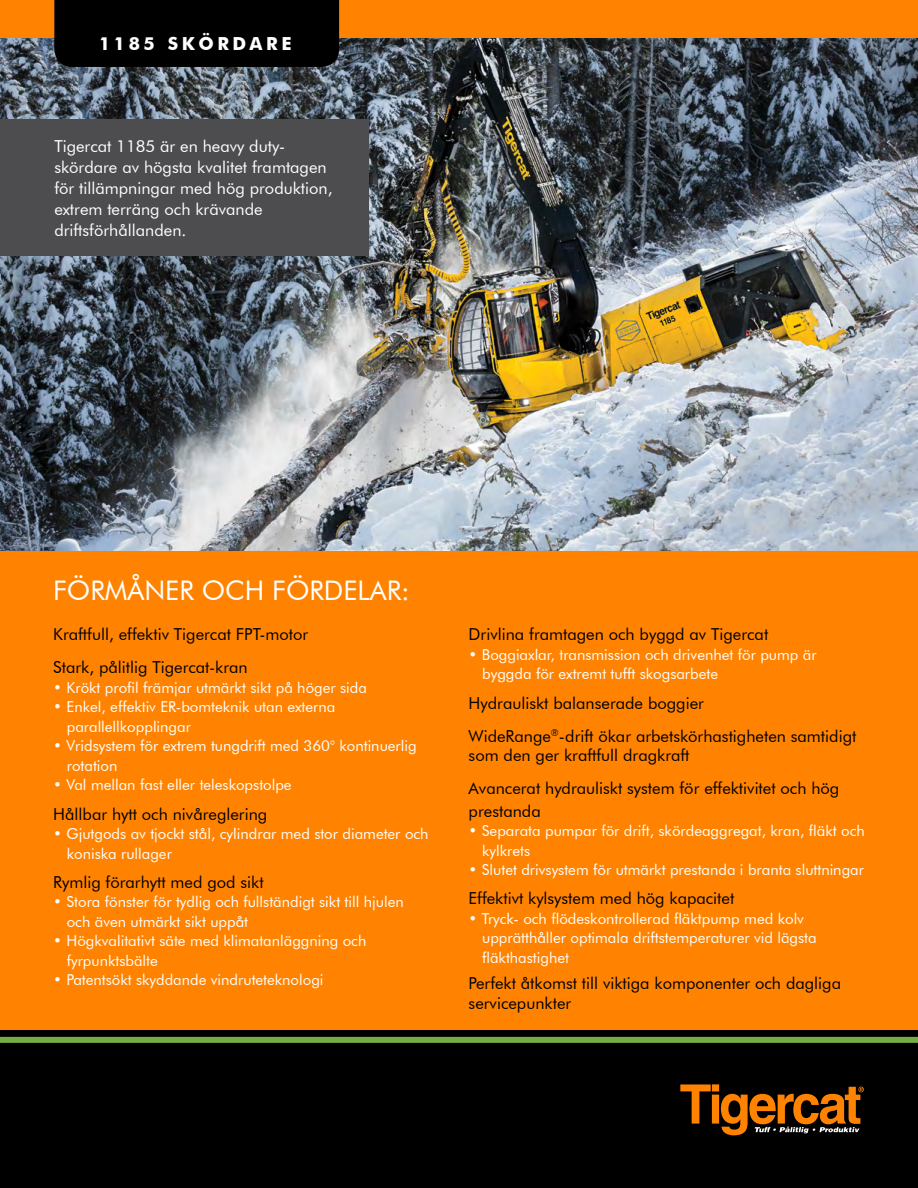
<style>
.page{position:relative;width:918px;height:1188px;background:#fff}
.page>*{position:absolute;margin:0;border:0;box-sizing:border-box;transform-origin:0 0}
.t1{font:27px "Futura BT";color:#fff}
.t2{font:700 18px "Futura BT";letter-spacing:.2em;color:#fff}
.t3{font:16.5px/33px "Futura BT";color:#000}
.t4{font:16.5px/21px "Futura BT";color:#fff}
.t5{font:15px/19.5px "Futura BT";color:#fff}
</style>
<div class="page">
<img style="left:0;top:38px;width:918px;height:513px">
<div style="left:0;top:551px;width:918px;height:479px;background:#ff8300"></div>
<div style="left:0;top:1030px;width:918px;height:158px;background:#000"></div>
<div style="left:0;top:120px;width:368px;height:136px;background:#4d4d4f"></div>
<div style="left:0;top:0;width:918px;height:38px;background:#ff8300"></div>
<div style="left:54px;top:0;width:285px;height:67px;background:#000"></div>
<div style="left:0;top:1037px;width:918px;height:6px;background:#74ad43"></div>
<svg style="left:680px;top:1084px;width:184px;height:51px"></svg>
<p class="t2" style="left:99px;top:33px;width:194px">1185 SKÖRDARE</p>
<p class="t4" style="left:54px;top:136px;width:280px">Tigercat 1185 är en heavy duty&shy;skördare av högsta kvalitet framtagen för tillämpningar med hög produktion, extrem terräng och krävande driftsförhållanden.</p>
<h1 class="t1" style="left:53px;top:574px;width:358px">FÖRMÅNER OCH FÖRDELAR:</h1>
<p class="t3" style="left:53px;top:618px;width:257px">Kraftfull, effektiv Tigercat FPT-motor<br>Stark, pålitlig Tigercat-kran</p>
<p class="t5" style="left:53px;top:678px;width:315px">• Krökt profil främjar utmärkt sikt på höger sida</p>
<p class="t5" style="left:67px;top:697px;width:270px;text-indent:-14px">• Enkel, effektiv ER-bomteknik utan externa parallellkopplingar</p>
<p class="t5" style="left:67px;top:736px;width:351px;text-indent:-14px">• Vridsystem för extrem tungdrift med 360° kontinuerlig rotation</p>
<p class="t5" style="left:53px;top:775px;width:240px">• Val mellan fast eller teleskopstolpe</p>
<p class="t3" style="left:53px;top:797px;width:216px">Hållbar hytt och nivåreglering</p>
<p class="t5" style="left:67px;top:824px;width:363px;text-indent:-14px">• Gjutgods av tjockt stål, cylindrar med stor diameter och koniska rullager</p>
<p class="t3" style="left:53px;top:865px;width:212px">Rymlig förarhytt med god sikt</p>
<p class="t5" style="left:67px;top:892px;width:338px;text-indent:-14px">• Stora fönster för tydlig och fullständigt sikt till hjulen och även utmärkt sikt uppåt</p>
<p class="t5" style="left:67px;top:931px;width:301px;text-indent:-14px">• Högkvalitativt säte med klimatanläggning och fyrpunktsbälte</p>
<p class="t5" style="left:53px;top:970px;width:272px">• Patentsökt skyddande vindruteteknologi</p>
<p class="t3" style="left:469px;top:618px;width:301px">Drivlina framtagen och byggd av Tigercat</p>
<p class="t5" style="left:482px;top:645px;width:336px;text-indent:-14px">• Boggiaxlar, transmission och drivenhet för pump är byggda för extremt tufft skogsarbete</p>
<p class="t3" style="left:469px;top:686px;width:389px">Hydrauliskt balanserade boggier<br>WideRange<sup>®</sup>-drift ökar arbetskörhastigheten samtidigt</p>
<p class="t3" style="left:469px;top:739px;width:372px">som den ger kraftfull dragkraft<br>Avancerat hydrauliskt system för effektivitet och hög</p>
<p class="t3" style="left:469px;top:794px;width:74px">prestanda</p>
<p class="t5" style="left:482px;top:821px;width:384px;text-indent:-14px">• Separata pumpar för drift, skördeaggregat, kran, fläkt och kylkrets</p>
<p class="t5" style="left:469px;top:860px;width:397px">• Slutet drivsystem för utmärkt prestanda i branta sluttningar</p>
<p class="t3" style="left:469px;top:882px;width:267px">Effektivt kylsystem med hög kapacitet</p>
<p class="t5" style="left:482px;top:909px;width:336px;text-indent:-14px">• Tryck- och flödeskontrollerad fläktpump med kolv upprätthåller optimala driftstemperaturer vid lägsta fläkthastighet</p>
<p class="t3" style="left:469px;top:973px;width:374px;line-height:20.2px">Perfekt åtkomst till viktiga komponenter och dagliga servicepunkter</p>
</div>
